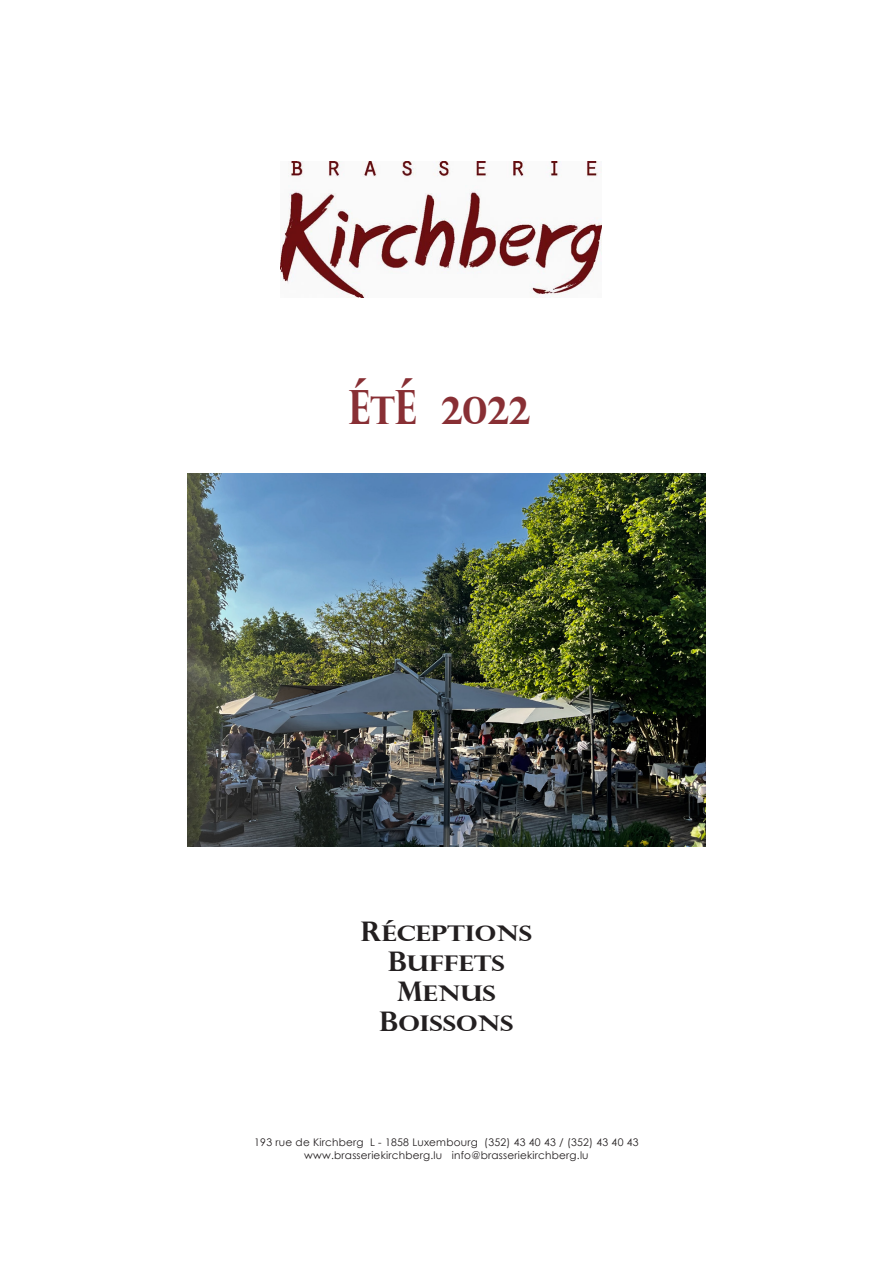
<style>
.page{position:relative;width:893px;height:1263px;background:#fff}
.page>*{position:absolute;margin:0;border:0;box-sizing:border-box;transform-origin:0 0}
.t1{font:700 38.1px "Perpetua Titling";color:#882f34;scale:.96 1}
.t2{font:700 21.6px "Perpetua Titling";color:#231f20;scale:1.21 1}
.t3{font:10.5px "Century Gothic";letter-spacing:.02em;color:#231f20}
.s1{font-size:47.25px}
.s2{font-size:27px}
</style>
<div class="page">
<img style="left:280px;top:162px;width:321px;height:136px">
<img style="left:188px;top:474px;width:517px;height:372px">
<p class="t1" style="left:349px;top:387px;width:190px"><span class="s1">É</span>T<span class="s1">É</span> 2022</p>
<p class="t2" style="left:361px;top:920px;width:143px"><span class="s2">R</span>ÉCEPTIONS</p>
<p class="t2" style="left:388px;top:950px;width:98px"><span class="s2">B</span>UFFETS</p>
<p class="t2" style="left:397px;top:980px;width:83px"><span class="s2">M</span>ENUS</p>
<p class="t2" style="left:380px;top:1010px;width:112px"><span class="s2">B</span>OISSONS</p>
<p class="t3" style="left:254px;top:1136px;width:386px">193 rue de Kirchberg L - 1858 Luxembourg (352) 43 40 43 / (352) 43 40 43</p>
<p class="t3" style="left:304px;top:1148px;width:286px">www.brasseriekirchberg.lu info@brasseriekirchberg.lu</p>
</div>
